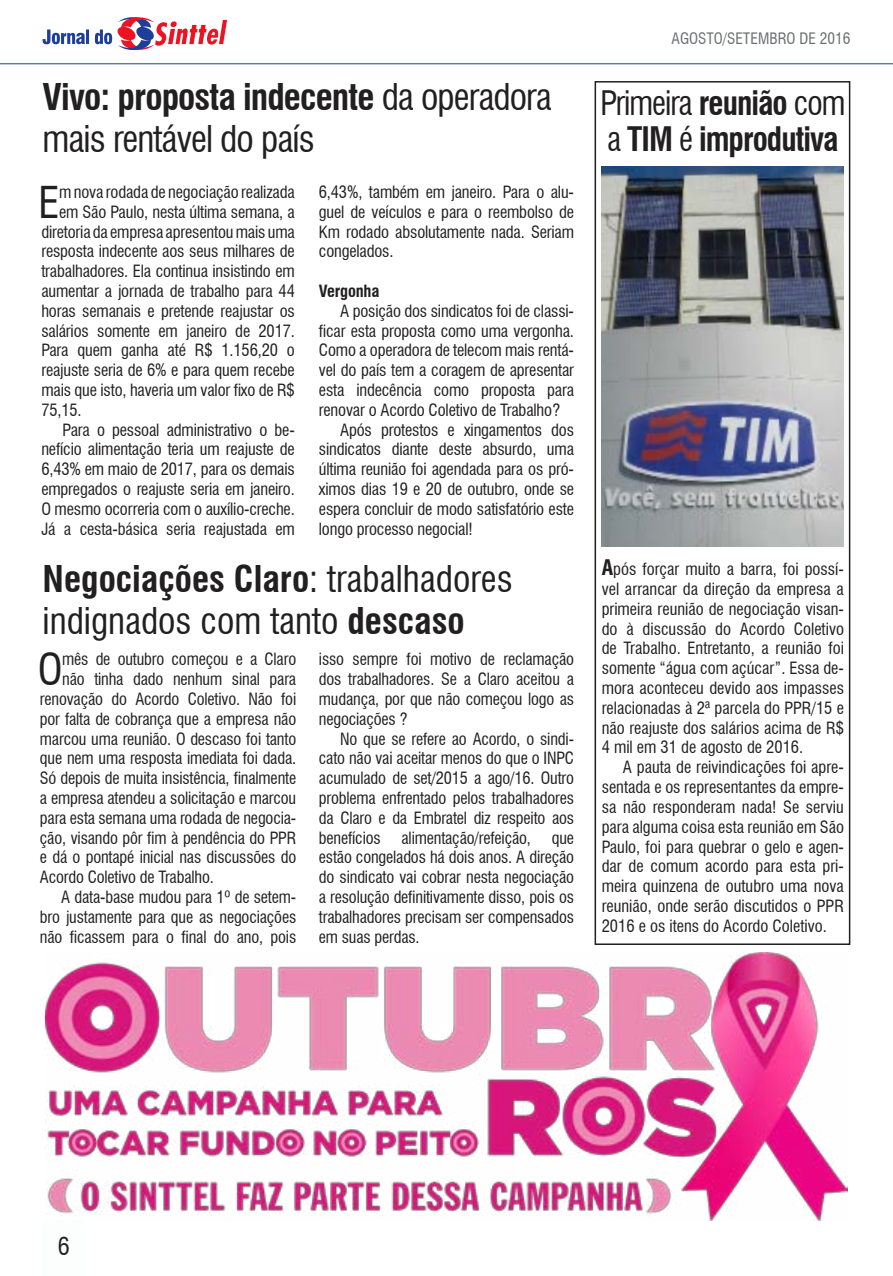
<style>
.page{position:relative;width:893px;height:1276px;background:#fff}
.page>*{position:absolute;margin:0;border:0;box-sizing:border-box;transform-origin:0 0}
.t1{font:condensed 42.9px "Swiss 721 BT";color:#211f20}
.t2{font:condensed 36px/42px "Swiss 721 BT";color:#211f20}
.t3{font:condensed 36px/42px "Swiss 721 BT";letter-spacing:-.025em;color:#211f20}
.t4{font:700 condensed 33px/36px "Swiss 721 BT";letter-spacing:-.03em;color:#211f20;scale:.96 1}
.t5{font:condensed 24px "Swiss 721 BT";color:#211f20}
.t6{font:condensed 16.5px/19.8px "Swiss 721 BT";letter-spacing:-.01em;color:#211f20;text-align:justify}
.t7{font:700 condensed 16.5px "Swiss 721 BT";letter-spacing:-.01em;color:#211f20}
.t8{font:condensed 15.45px "Swiss 721 BT";color:#6b6e71}
.s1{font-weight:700}
.s2{font-weight:400}
.s3{font-weight:700;font-size:21px}
</style>
<div class="page">
<svg style="left:43px;top:17px;width:184px;height:33px"></svg>
<hr style="left:0;top:63px;width:893px;height:1px;background:#1d3f9a">
<img style="left:46px;top:952px;width:801px;height:268px">
<img style="left:602px;top:167px;width:242px;height:379px">
<div style="left:595px;top:81px;width:255px;height:864px;border:2px solid #211f20"></div>
<h2 class="t3" style="left:43px;top:76px;width:511px"><span class="s1">Vivo: proposta indecente</span> da operadora mais rentável do país</h2>
<h1 class="t1" style="left:39px;top:176px;width:22px">E</h1>
<p class="t6" style="left:59px;top:182px;width:237px">m nova rodada de negociação realizada</p>
<p class="t6" style="left:59px;top:202px;width:237px">em São Paulo, nesta última semana, a</p>
<p class="t6" style="left:41px;top:222px;width:255px">diretoria da empresa apresentou mais uma</p>
<p class="t6" style="left:41px;top:241px;width:255px">resposta indecente aos seus milhares de</p>
<p class="t6" style="left:41px;top:261px;width:255px">trabalhadores. Ela continua insistindo em</p>
<p class="t6" style="left:41px;top:281px;width:255px">aumentar a jornada de trabalho para 44</p>
<p class="t6" style="left:41px;top:301px;width:255px">horas semanais e pretende reajustar os</p>
<p class="t6" style="left:41px;top:321px;width:255px">salários somente em janeiro de 2017.</p>
<p class="t6" style="left:41px;top:340px;width:255px">Para quem ganha até R$ 1.156,20 o</p>
<p class="t6" style="left:41px;top:360px;width:255px">reajuste seria de 6% e para quem recebe</p>
<p class="t6" style="left:41px;top:380px;width:255px">mais que isto, haveria um valor fixo de R$</p>
<p class="t6" style="left:41px;top:400px;width:42px">75,15.</p>
<p class="t6" style="left:63px;top:420px;width:234px">Para o pessoal administrativo o be-</p>
<p class="t6" style="left:41px;top:439px;width:255px">nefício alimentação teria um reajuste de</p>
<p class="t6" style="left:41px;top:459px;width:255px">6,43% em maio de 2017, para os demais</p>
<p class="t6" style="left:41px;top:479px;width:255px">empregados o reajuste seria em janeiro.</p>
<p class="t6" style="left:41px;top:499px;width:255px">O mesmo ocorreria com o auxílio-creche.</p>
<p class="t6" style="left:41px;top:519px;width:255px">Já a cesta-básica seria reajustada em</p>
<p class="t6" style="left:319px;top:182px;width:257px">6,43%, também em janeiro. Para o alu&shy;guel de veículos e para o reembolso de Km rodado absolutamente nada. Seriam congelados.</p>
<p class="t7" style="left:319px;top:281px;width:62px">Vergonha</p>
<p class="t6" style="left:340px;top:301px;width:235px">A posição dos sindicatos foi de classi-</p>
<p class="t6" style="left:319px;top:321px;width:257px">ficar esta proposta como uma vergonha.</p>
<p class="t6" style="left:319px;top:340px;width:257px">Como a operadora de telecom mais rentá-</p>
<p class="t6" style="left:319px;top:360px;width:257px">vel do país tem a coragem de apresentar</p>
<p class="t6" style="left:319px;top:380px;width:257px">esta indecência como proposta para</p>
<p class="t6" style="left:319px;top:400px;width:243px">renovar o Acordo Coletivo de Trabalho?</p>
<p class="t6" style="left:340px;top:420px;width:235px">Após protestos e xingamentos dos</p>
<p class="t6" style="left:319px;top:439px;width:257px">sindicatos diante deste absurdo, uma</p>
<p class="t6" style="left:319px;top:459px;width:257px">última reunião foi agendada para os pró-</p>
<p class="t6" style="left:319px;top:479px;width:257px">ximos dias 19 e 20 de outubro, onde se</p>
<p class="t6" style="left:319px;top:499px;width:257px">espera concluir de modo satisfatório este</p>
<p class="t6" style="left:319px;top:519px;width:155px">longo processo negocial!</p>
<h2 class="t2" style="left:43px;top:557px;width:472px"><span class="s1">Negociações Claro</span>: trabalhadores indignados com tanto <span class="s1">descaso</span></h2>
<h1 class="t1" style="left:38px;top:644px;width:26px">O</h1>
<p class="t6" style="left:62px;top:649px;width:236px">mês de outubro começou e a Claro</p>
<p class="t6" style="left:62px;top:669px;width:236px">não tinha dado nenhum sinal para</p>
<p class="t6" style="left:40px;top:689px;width:258px">renovação do Acordo Coletivo. Não foi</p>
<p class="t6" style="left:40px;top:709px;width:258px">por falta de cobrança que a empresa não</p>
<p class="t6" style="left:40px;top:729px;width:258px">marcou uma reunião. O descaso foi tanto</p>
<p class="t6" style="left:40px;top:748px;width:258px">que nem uma resposta imediata foi dada.</p>
<p class="t6" style="left:40px;top:768px;width:258px">Só depois de muita insistência, finalmente</p>
<p class="t6" style="left:40px;top:788px;width:258px">a empresa atendeu a solicitação e marcou</p>
<p class="t6" style="left:40px;top:808px;width:258px">para esta semana uma rodada de negocia-</p>
<p class="t6" style="left:40px;top:828px;width:258px">ção, visando pôr fim à pendência do PPR</p>
<p class="t6" style="left:40px;top:847px;width:258px">e dá o pontapé inicial nas discussões do</p>
<p class="t6" style="left:40px;top:867px;width:175px">Acordo Coletivo de Trabalho.</p>
<p class="t6" style="left:61px;top:887px;width:237px">A data-base mudou para 1º de setem-</p>
<p class="t6" style="left:40px;top:907px;width:258px">bro justamente para que as negociações</p>
<p class="t6" style="left:40px;top:927px;width:258px">não ficassem para o final do ano, pois</p>
<p class="t6" style="left:319px;top:649px;width:257px">isso sempre foi motivo de reclamação dos trabalhadores. Se a Claro aceitou a mudança, por que não começou logo as negociações ?</p>
<p class="t6" style="left:319px;top:729px;width:257px;text-indent:21px">No que se refere ao Acordo, o sindi&shy;cato não vai aceitar menos do que o INPC acumulado de set/2015 a ago/16. Outro problema enfrentado pelos trabalhadores da Claro e da Embratel diz respeito aos benefícios</p>
<p class="t6" style="left:401px;top:828px;width:131px">alimentação/refeição,</p>
<p class="t6" style="left:319px;top:828px;width:257px;text-indent:233px">que estão congelados há dois anos. A direção do sindicato vai cobrar nesta negociação a resolução definitivamente disso, pois os trabalhadores precisam ser compensados em suas perdas.</p>
<p class="t8" style="left:672px;top:29px;width:180px">AGOSTO/SETEMBRO DE 2016</p>
<h3 class="t4" style="left:600px;top:85px;width:257px"><span class="s2">Primeira</span> reunião <span class="s2">com a</span> TIM <span class="s2">é</span> improdutiva</h3>
<p class="t6" style="left:602px;top:559px;width:244px"><span class="s3">A</span>pós forçar muito a barra, foi possí&shy;vel arrancar da direção da empresa a primeira reunião de negociação visan&shy;do à discussão do Acordo Coletivo de Trabalho. Entretanto, a reunião foi somente “água com açúcar”. Essa de&shy;mora aconteceu devido aos impasses relacionadas à 2ª parcela do PPR/15 e não reajuste dos salários acima de R$ 4 mil em 31 de agosto de 2016.</p>
<p class="t6" style="left:602px;top:757px;width:244px;text-indent:21px">A pauta de reivindicações foi apre&shy;sentada e os representantes da empre&shy;sa não responderam nada! Se serviu para alguma coisa esta reunião em São Paulo, foi para quebrar o gelo e agen&shy;dar de comum acordo para esta pri&shy;meira quinzena de outubro uma nova reunião, onde serão discutidos o PPR 2016 e os itens do Acordo Coletivo.</p>
<h3 class="t5" style="left:58px;top:1231px;width:13px">6</h3>
</div>
